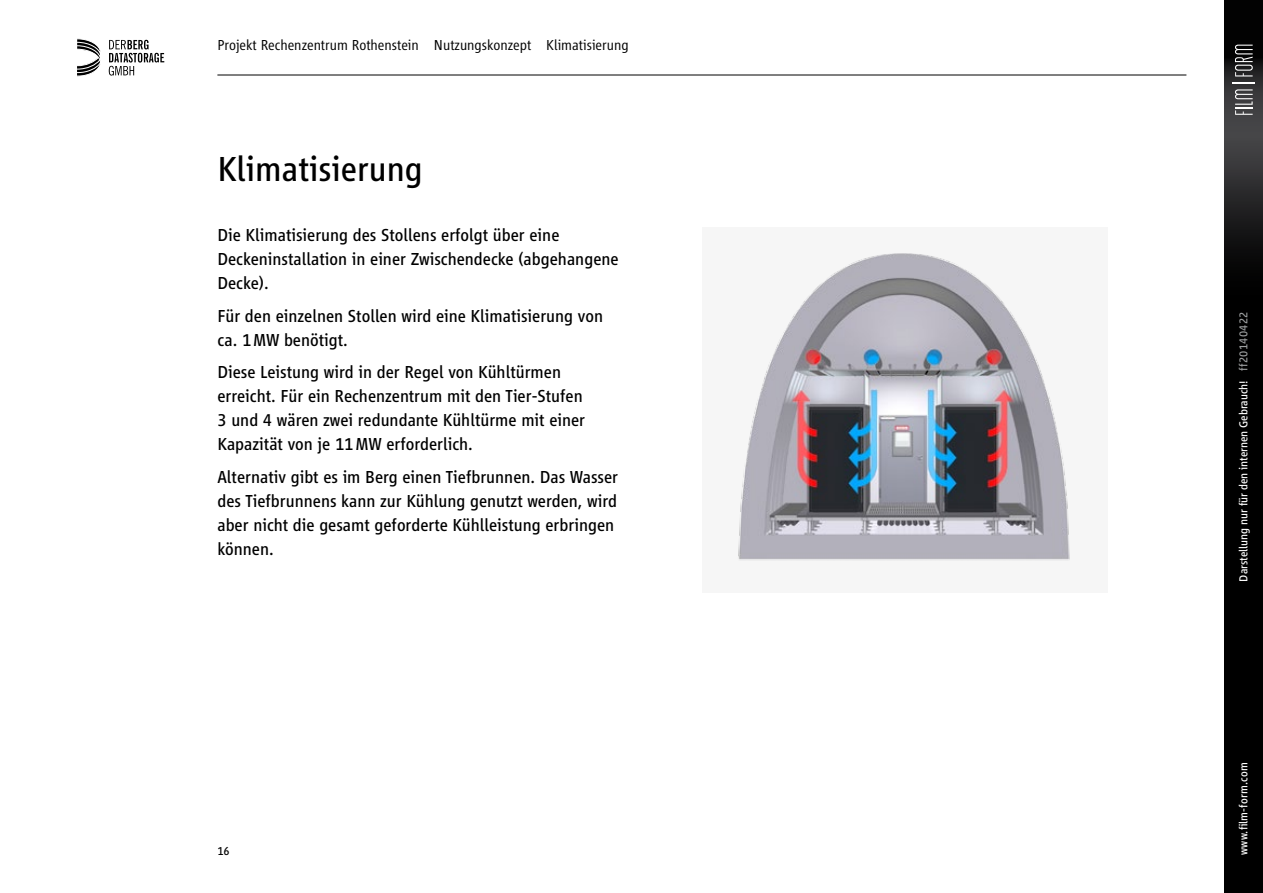
<style>
.page{position:relative;width:1263px;height:893px;background:#fff}
.page>*{position:absolute;margin:0;border:0;box-sizing:border-box;transform-origin:0 0}
.t1{font:36px "Vialog LT";color:#000}
.t2{font:18px/24px "Vialog LT";color:#000}
.t3{font:300 15px "Vialog LT";color:#000}
.t4{font:12px "Vialog LT";letter-spacing:-.005em;color:#fff}
.t5{font:12px "Vialog LT";color:#000}
.s1{color:#9c9e9f}
</style>
<div class="page">
<svg style="left:1225px;top:0;width:38px;height:893px;background:#090909"></svg>
<svg style="left:1235px;top:89px;width:17px;height:26px"></svg>
<svg style="left:1233px;top:45px;width:22px;height:38px"></svg>
<hr style="left:217px;top:75px;width:969px;height:1px;background:#000">
<div style="left:702px;top:227px;width:405px;height:365px;background:#f6f6f6"></div>
<img style="left:738px;top:253px;width:332px;height:307px">
<svg style="left:77px;top:38px;width:24px;height:39px"></svg>
<svg style="left:109px;top:40px;width:55px;height:36px"></svg>
<p class="t3" style="left:217px;top:37px;width:413px">Projekt Rechenzentrum Rothenstein Nutzungskonzept Klimatisierung</p>
<h1 class="t1" style="left:217px;top:149px;width:207px">Klimatisierung</h1>
<p class="t2" style="left:217px;top:223px;width:403px">Die Klimatisierung des Stollens erfolgt über eine<br>Deckeninstallation in einer Zwischendecke (abgehangene<br>Decke).</p>
<p class="t2" style="left:217px;top:304px;width:387px">Für den einzelnen Stollen wird eine Klimatisierung von ca. 1MW benötigt.</p>
<p class="t2" style="left:217px;top:360px;width:369px">Diese Leistung wird in der Regel von Kühltürmen erreicht. Für ein Rechenzentrum mit den Tier-Stufen 3 und 4 wären zwei redundante Kühltürme mit einer Kapazität von je 11MW erforderlich.</p>
<p class="t2" style="left:217px;top:465px;width:402px">Alternativ gibt es im Berg einen Tiefbrunnen. Das Wasser des Tiefbrunnens kann zur Kühlung genutzt werden, wird aber nicht die gesamt geforderte Kühlleistung erbringen können.</p>
<p class="t5" style="left:217px;top:844px;width:14px">16</p>
<p class="t4" style="left:1237px;top:582px;width:272px;rotate:-90deg">Darstellung nur für den internen Gebrauch! <span class="s1">ff20140422</span></p>
<p class="t4" style="left:1237px;top:855px;width:94px;rotate:-90deg">www.film-form.com</p>
</div>
